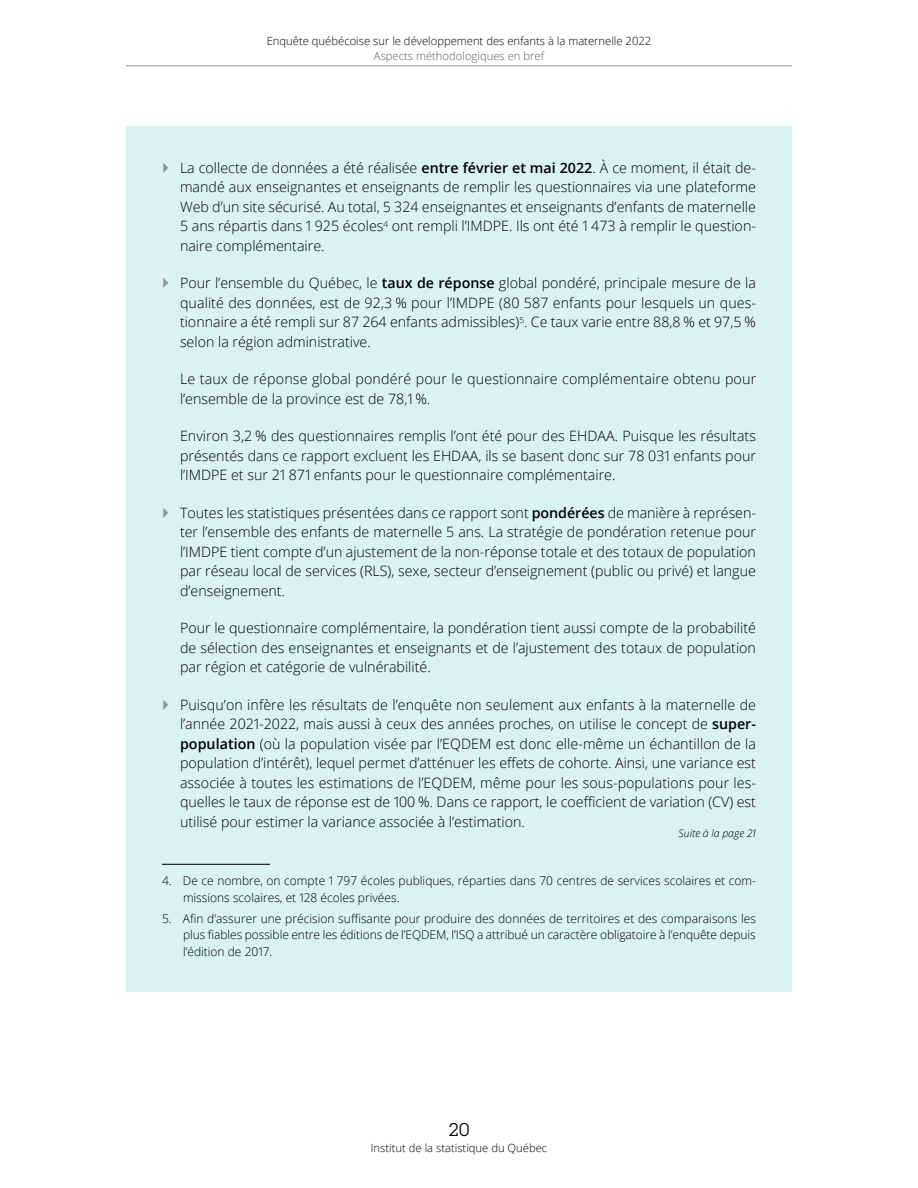
<style>
.page{position:relative;width:918px;height:1188px;background:#fff}
.page>*{position:absolute;margin:0;border:0;box-sizing:border-box;transform-origin:0 0}
.t1{font:18px "Lubalin Graph Std";color:#000}
.t2{font:300 14.25px/19.5px "Open Sans";color:#000;text-align:justify}
.t3{font:300 12px/16.5px "Open Sans";color:#000}
.t4{font:300 11.25px "Open Sans";color:#000}
.t5{font:300 11.25px "Open Sans";color:#5f6060}
.t6{font:italic 300 10.5px "Open Sans";color:#000}
.s1{font-weight:600}
</style>
<div class="page">
<hr style="left:126px;top:66px;width:666px;height:1px;background:#969798">
<div style="left:126px;top:126px;width:666px;height:866px;background:#d9f3f0"></div>
<hr style="left:162px;top:864px;width:108px;height:1px;background:#000">
<p class="t4" style="left:267px;top:33px;width:386px">Enquête québécoise sur le développement des enfants à la maternelle 2022</p>
<p class="t5" style="left:374px;top:48px;width:172px">Aspects méthodologiques en bref</p>
<p class="t2" style="left:180px;top:158px;width:578px">La collecte de données a été réalisée <span class="s1">entre février et mai 2022</span>. À ce moment, il était de&shy;mandé aux enseignantes et enseignants de remplir les questionnaires via une plateforme Web d’un site sécurisé. Au total, 5 324 enseignantes et enseignants d’enfants de maternelle 5 ans répartis dans 1 925 écoles<sup>4</sup> ont rempli l’IMDPE. Ils ont été 1 473 à remplir le question&shy;naire complémentaire.</p>
<p class="t2" style="left:180px;top:273px;width:578px">Pour l’ensemble du Québec, le <span class="s1">taux de réponse</span> global pondéré, principale mesure de la qualité des données, est de 92,3 % pour l’IMDPE (80 587 enfants pour lesquels un ques&shy;tionnaire a été rempli sur 87 264 enfants admissibles)<sup>5</sup>. Ce taux varie entre 88,8 % et 97,5 % selon la région administrative.</p>
<p class="t2" style="left:180px;top:369px;width:578px">Le taux de réponse global pondéré pour le questionnaire complémentaire obtenu pour l’ensemble de la province est de 78,1 %.</p>
<p class="t2" style="left:180px;top:426px;width:578px">Environ 3,2 % des questionnaires remplis l’ont été pour des EHDAA. Puisque les résultats présentés dans ce rapport excluent les EHDAA, ils se basent donc sur 78 031 enfants pour l’IMDPE et sur 21 871 enfants pour le questionnaire complémentaire.</p>
<p class="t2" style="left:180px;top:503px;width:578px">Toutes les statistiques présentées dans ce rapport sont <span class="s1">pondérées</span> de manière à représen&shy;ter l’ensemble des enfants de maternelle 5 ans. La stratégie de pondération retenue pour l’IMDPE tient compte d’un ajustement de la non-réponse totale et des totaux de population par réseau local de services (RLS), sexe, secteur d’enseignement (public ou privé) et langue d’enseignement.</p>
<p class="t2" style="left:180px;top:618px;width:578px">Pour le questionnaire complémentaire, la pondération tient aussi compte de la probabilité de sélection des enseignantes et enseignants et de l’ajustement des totaux de population par région et catégorie de vulnérabilité.</p>
<p class="t2" style="left:180px;top:695px;width:578px">Puisqu’on infère les résultats de l’enquête non seulement aux enfants à la maternelle de l’année 2021-2022, mais aussi à ceux des années proches, on utilise le concept de <span class="s1">super&shy;population</span> (où la population visée par l’EQDEM est donc elle-même un échantillon de la population d’intérêt), lequel permet d’atténuer les effets de cohorte. Ainsi, une variance est associée à toutes les estimations de l’EQDEM, même pour les sous-populations pour les&shy;quelles le taux de réponse est de 100 %. Dans ce rapport, le coefficient de variation (CV) est utilisé pour estimer la variance associée à l’estimation.</p>
<p class="t6" style="left:679px;top:826px;width:79px">Suite à la page 21</p>
<p class="t3" style="left:183px;top:872px;width:575px;text-indent:-21px">4. De ce nombre, on compte 1 797 écoles publiques, réparties dans 70 centres de services scolaires et com&shy;missions scolaires, et 128 écoles privées.</p>
<p class="t3" style="left:183px;top:910px;width:575px;text-align:justify;text-indent:-21px">5. Afin d’assurer une précision suffisante pour produire des données de territoires et des comparaisons les plus fiables possible entre les éditions de l’EQDEM, l’ISQ a attribué un caractère obligatoire à l’enquête depuis l’édition de 2017.</p>
<p class="t1" style="left:449px;top:1118px;width:22px">20</p>
<p class="t4" style="left:371px;top:1140px;width:178px">Institut de la statistique du Québec</p>
</div>
